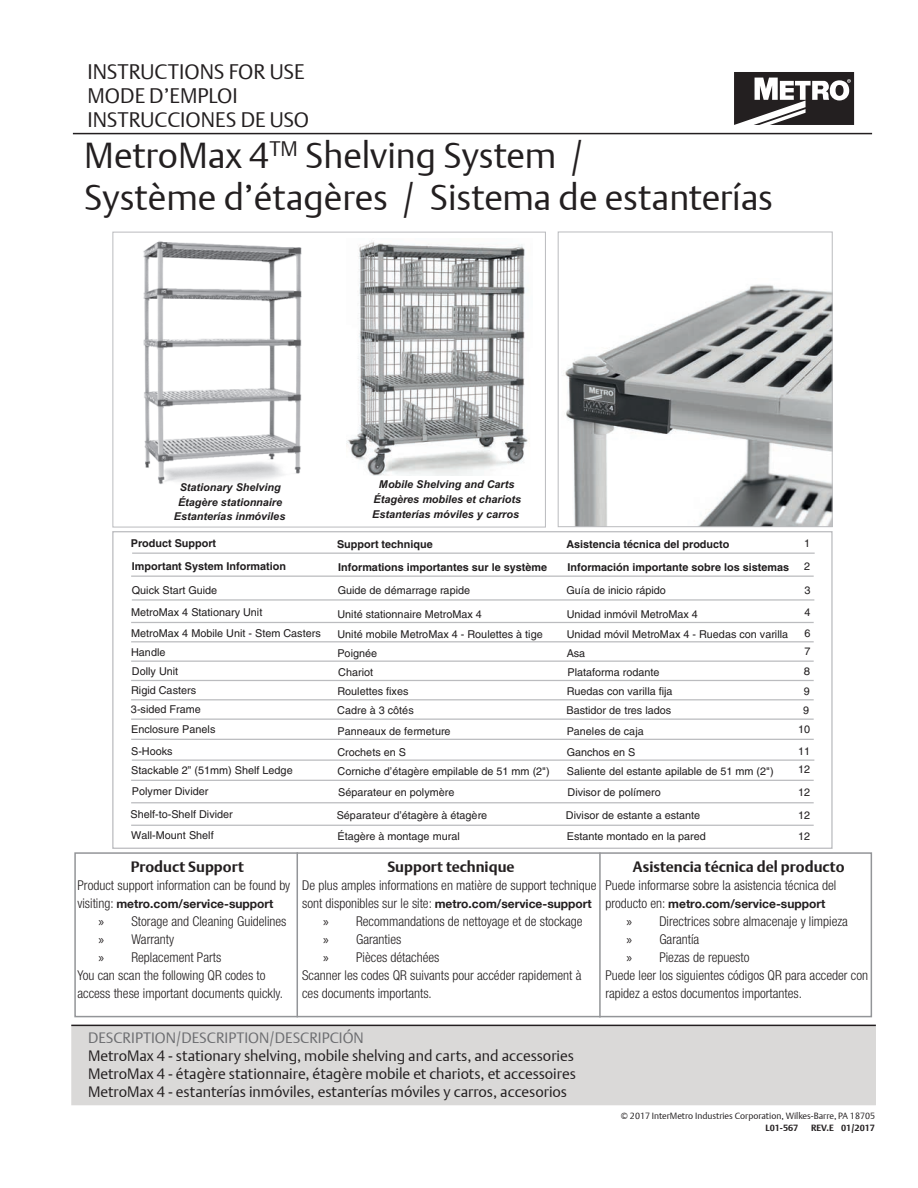
<style>
.page{position:relative;width:918px;height:1188px;background:#fff}
.page>*{position:absolute;margin:0;border:0;box-sizing:border-box;transform-origin:0 0}
.t1{font:36px/42px "DTL Argo T Light";color:#231f20}
.t2{font:21px/24px "DTL Argo T Light";color:#231f20}
.t3{font:15px/18px "DTL Argo T Light";color:#231f20}
.t4{font:700 15px "DTL Argo T";color:#231f20}
.t5{font:15px "DTL Argo T Light";color:#6c6d70}
.t6{font:300 condensed 13.5px "Helvetica Neue LT Std";color:#231f20}
.t7{font:700 12px "Helvetica Neue";color:#231f20}
.t8{font:10.8px/18.5px "Helvetica LT Std";color:#201d1e}
.t9{font:700 10.8px "Helvetica LT Std";color:#201d1e}
.t10{font:italic 700 10.8px/14.5px "Arial";color:#201d1e;text-align:center}
.t11{font:9px "DTL Argo T Light";color:#231f20}
.t12{font:700 9px "DTL Argo T";color:#231f20}
.s1{font-family:"Helvetica Neue LT Std";font-weight:300;font-stretch:condensed;font-size:13.5px}
.s2{font-family:"Myriad Pro";font-weight:400;font-stretch:normal}
.s3{font-family:"Helvetica Neue";font-weight:700;font-stretch:normal;font-size:12px}
</style>
<div class="page">
<hr style="left:73px;top:133px;width:799px;height:1px;background:#231f20">
<svg style="left:734px;top:72px;width:120px;height:53px"></svg>
<svg style="left:112px;top:531px;width:721px;height:318px"></svg>
<svg style="left:130px;top:738px;width:685px;height:3px"></svg>
<div style="left:112px;top:232px;width:434px;height:296px;border:1px solid #bbbcbf"></div>
<hr style="left:132px;top:759px;width:682px;height:2px;background:#bbbcbf">
<img style="left:143px;top:241px;width:159px;height:243px">
<img style="left:346px;top:240px;width:182px;height:235px">
<hr style="left:132px;top:599px;width:682px;height:2px;background:#bbbcbf">
<hr style="left:132px;top:553px;width:683px;height:1px;background:#bbbcbf">
<img style="left:565px;top:284px;width:266px;height:241px">
<div style="left:558px;top:231px;width:275px;height:296px;border:1px solid #bbbcbf"></div>
<div style="left:72px;top:1026px;width:803px;height:79px;background:#dad9d8"></div>
<div style="left:71px;top:1025px;width:805px;height:80px;border:2px solid #dad9d8"></div>
<hr style="left:71px;top:1025px;width:805px;height:1px;background:#231f20">
<div style="left:74px;top:852px;width:798px;height:165px;border:2px solid #939598"></div>
<hr style="left:297px;top:852px;width:1px;height:165px;background:#939598">
<hr style="left:599px;top:852px;width:2px;height:166px;background:#939598">
<h2 class="t2" style="left:87px;top:59px;width:223px">INSTRUCTIONS FOR USE<br>MODE D’EMPLOI<br>INSTRUCCIONES DE USO</h2>
<h1 class="t1" style="left:84px;top:134px;width:690px">MetroMax 4<sup>TM</sup> Shelving System /<br>Système d’étagères / Sistema de estanterías</h1>
<p class="t10" style="left:174px;top:480px;width:113px">Stationary Shelving<br>Étagère stationnaire<br>Estanterías inmóviles</p>
<p class="t10" style="left:372px;top:478px;width:150px">Mobile Shelving and Carts<br>Étagères mobiles et chariots<br>Estanterías móviles y carros</p>
<p class="t9" style="left:131px;top:537px;width:87px">Product Support</p>
<p class="t8" style="left:804px;top:534px;width:7px">1</p>
<p class="t9" style="left:566px;top:538px;width:165px">Asistencia técnica del producto</p>
<p class="t9" style="left:337px;top:538px;width:97px">Support technique</p>
<p class="t9" style="left:132px;top:559px;width:156px">Important System Information</p>
<p class="t8" style="left:131px;top:603px;width:133px">MetroMax 4 Stationary Unit</p>
<p class="t9" style="left:338px;top:560px;width:210px">Informations importantes sur le système</p>
<p class="t8" style="left:337px;top:604px;width:146px">Unité stationnaire MetroMax 4</p>
<p class="t9" style="left:568px;top:560px;width:223px">Información importante sobre los sistemas</p>
<p class="t8" style="left:567px;top:604px;width:133px">Unidad inmóvil MetroMax 4</p>
<p class="t8" style="left:804px;top:557px;width:8px">2</p>
<p class="t8" style="left:805px;top:603px;width:8px">4</p>
<p class="t8" style="left:132px;top:581px;width:87px">Quick Start Guide</p>
<p class="t8" style="left:338px;top:581px;width:134px">Guide de démarrage rapide</p>
<p class="t8" style="left:567px;top:581px;width:101px">Guía de inicio rápido</p>
<p class="t8" style="left:805px;top:581px;width:8px">3</p>
<p class="t8" style="left:131px;top:624px;width:191px">MetroMax 4 Mobile Unit - Stem Casters</p>
<p class="t8" style="left:805px;top:624px;width:8px">6</p>
<p class="t8" style="left:337px;top:625px;width:207px">Unité mobile MetroMax 4 - Roulettes à tige</p>
<p class="t8" style="left:567px;top:625px;width:223px">Unidad móvil MetroMax 4 - Ruedas con varilla</p>
<p class="t8" style="left:131px;top:643px;width:36px">Handle</p>
<p class="t8" style="left:132px;top:662px;width:48px">Dolly Unit</p>
<p class="t8" style="left:337px;top:644px;width:41px">Poignée</p>
<p class="t8" style="left:338px;top:663px;width:36px">Chariot</p>
<p class="t8" style="left:567px;top:644px;width:20px">Asa</p>
<p class="t8" style="left:568px;top:663px;width:94px">Plataforma rodante</p>
<p class="t8" style="left:804px;top:642px;width:9px;line-height:20px">7<br>8</p>
<p class="t8" style="left:131px;top:681px;width:67px">Rigid Casters</p>
<p class="t8" style="left:337px;top:682px;width:73px">Roulettes fixes</p>
<p class="t8" style="left:567px;top:682px;width:107px">Ruedas con varilla fija</p>
<p class="t8" style="left:803px;top:682px;width:8px">9<br>9</p>
<p class="t8" style="left:798px;top:742px;width:14px;line-height:18px">11<br>12</p>
<p class="t8" style="left:798px;top:780px;width:14px;line-height:23.4px">12<br>12</p>
<p class="t8" style="left:131px;top:700px;width:71px">3-sided Frame</p>
<p class="t8" style="left:131px;top:742px;width:43px">S-Hooks</p>
<p class="t8" style="left:132px;top:782px;width:78px">Polymer Divider</p>
<p class="t8" style="left:337px;top:701px;width:78px">Cadre à 3 côtés</p>
<p class="t8" style="left:337px;top:743px;width:70px">Crochets en S</p>
<p class="t8" style="left:338px;top:783px;width:118px">Séparateur en polymère</p>
<p class="t8" style="left:567px;top:701px;width:106px">Bastidor de tres lados</p>
<p class="t8" style="left:567px;top:743px;width:70px">Ganchos en S</p>
<p class="t8" style="left:568px;top:783px;width:95px">Divisor de polímero</p>
<p class="t8" style="left:131px;top:720px;width:86px">Enclosure Panels</p>
<p class="t8" style="left:798px;top:720px;width:14px">10</p>
<p class="t8" style="left:337px;top:721px;width:115px">Panneaux de fermeture</p>
<p class="t8" style="left:567px;top:721px;width:79px">Paneles de caja</p>
<p class="t8" style="left:131px;top:761px;width:163px">Stackable 2” (51mm) Shelf Ledge</p>
<p class="t8" style="left:130px;top:805px;width:104px">Shelf-to-Shelf Divider</p>
<p class="t8" style="left:338px;top:762px;width:214px">Corniche d’étagère empilable de 51 mm (2")</p>
<p class="t8" style="left:337px;top:806px;width:152px">Séparateur d’étagère à étagère</p>
<p class="t8" style="left:567px;top:762px;width:208px">Saliente del estante apilable de 51 mm (2")</p>
<p class="t8" style="left:566px;top:806px;width:136px">Divisor de estante a estante</p>
<p class="t8" style="left:338px;top:827px;width:124px">Étagère à montage mural</p>
<p class="t8" style="left:131px;top:826px;width:84px">Wall-Mount Shelf</p>
<p class="t8" style="left:798px;top:827px;width:14px">12</p>
<p class="t8" style="left:567px;top:827px;width:141px">Estante montado en la pared</p>
<h3 class="t4" style="left:131px;top:858px;width:115px">Product Support</h3>
<p class="t6" style="left:77px;top:878px;width:214px">Product support information can be found by</p>
<p class="t7" style="left:77px;top:897px;width:198px"><span class="s1">visiting:</span> metro.com/service-support</p>
<p class="t6" style="left:98px;top:914px;width:190px"><span class="s2">»</span> Storage and Cleaning Guidelines</p>
<p class="t6" style="left:98px;top:932px;width:77px"><span class="s2">»</span> Warranty</p>
<p class="t6" style="left:98px;top:950px;width:124px"><span class="s2">»</span> Replacement Parts</p>
<p class="t6" style="left:77px;top:968px;width:190px">You can scan the following QR codes to</p>
<p class="t6" style="left:77px;top:986px;width:207px">access these important documents quickly.</p>
<h3 class="t4" style="left:387px;top:858px;width:129px">Support technique</h3>
<p class="t6" style="left:302px;top:878px;width:296px">De plus amples informations en matière de support technique</p>
<p class="t6" style="left:302px;top:896px;width:291px">sont disponibles sur le site: <span class="s3">metro.com/service-support</span></p>
<p class="t6" style="left:323px;top:914px;width:261px"><span class="s2">»</span> Recommandations de nettoyage et de stockage</p>
<p class="t6" style="left:323px;top:932px;width:80px"><span class="s2">»</span> Garanties</p>
<p class="t6" style="left:323px;top:950px;width:118px"><span class="s2">»</span> Pièces détachées</p>
<p class="t6" style="left:302px;top:968px;width:281px">Scanner les codes QR suivants pour accéder rapidement à</p>
<p class="t6" style="left:302px;top:986px;width:131px">ces documents importants.</p>
<h3 class="t4" style="left:633px;top:858px;width:213px">Asistencia técnica del producto</h3>
<p class="t6" style="left:605px;top:878px;width:233px">Puede informarse sobre la asistencia técnica del</p>
<p class="t7" style="left:605px;top:897px;width:222px"><span class="s1">producto en:</span> metro.com/service-support</p>
<p class="t6" style="left:626px;top:914px;width:223px"><span class="s2">»</span> Directrices sobre almacenaje y limpieza</p>
<p class="t6" style="left:626px;top:932px;width:74px"><span class="s2">»</span> Garantía</p>
<p class="t6" style="left:626px;top:950px;width:125px"><span class="s2">»</span> Piezas de repuesto</p>
<p class="t6" style="left:605px;top:968px;width:264px">Puede leer los siguientes códigos QR para acceder con</p>
<p class="t6" style="left:605px;top:986px;width:198px">rapidez a estos documentos importantes.</p>
<h3 class="t5" style="left:88px;top:1028px;width:277px">DESCRIPTION/DESCRIPTION/DESCRIPCIÓN</h3>
<p class="t3" style="left:88px;top:1046px;width:489px">MetroMax 4 - stationary shelving, mobile shelving and carts, and accessories<br>MetroMax 4 - étagère stationnaire, étagère mobile et chariots, et accessoires<br>MetroMax 4 - estanterías inmóviles, estanterías móviles y carros, accesorios</p>
<p class="t11" style="left:621px;top:1111px;width:256px">© 2017 InterMetro Industries Corporation, Wilkes-Barre, PA 18705</p>
<p class="t12" style="left:765px;top:1123px;width:34px">L01-567</p>
<p class="t12" style="left:811px;top:1123px;width:66px">REV.E 01/2017</p>
</div>
